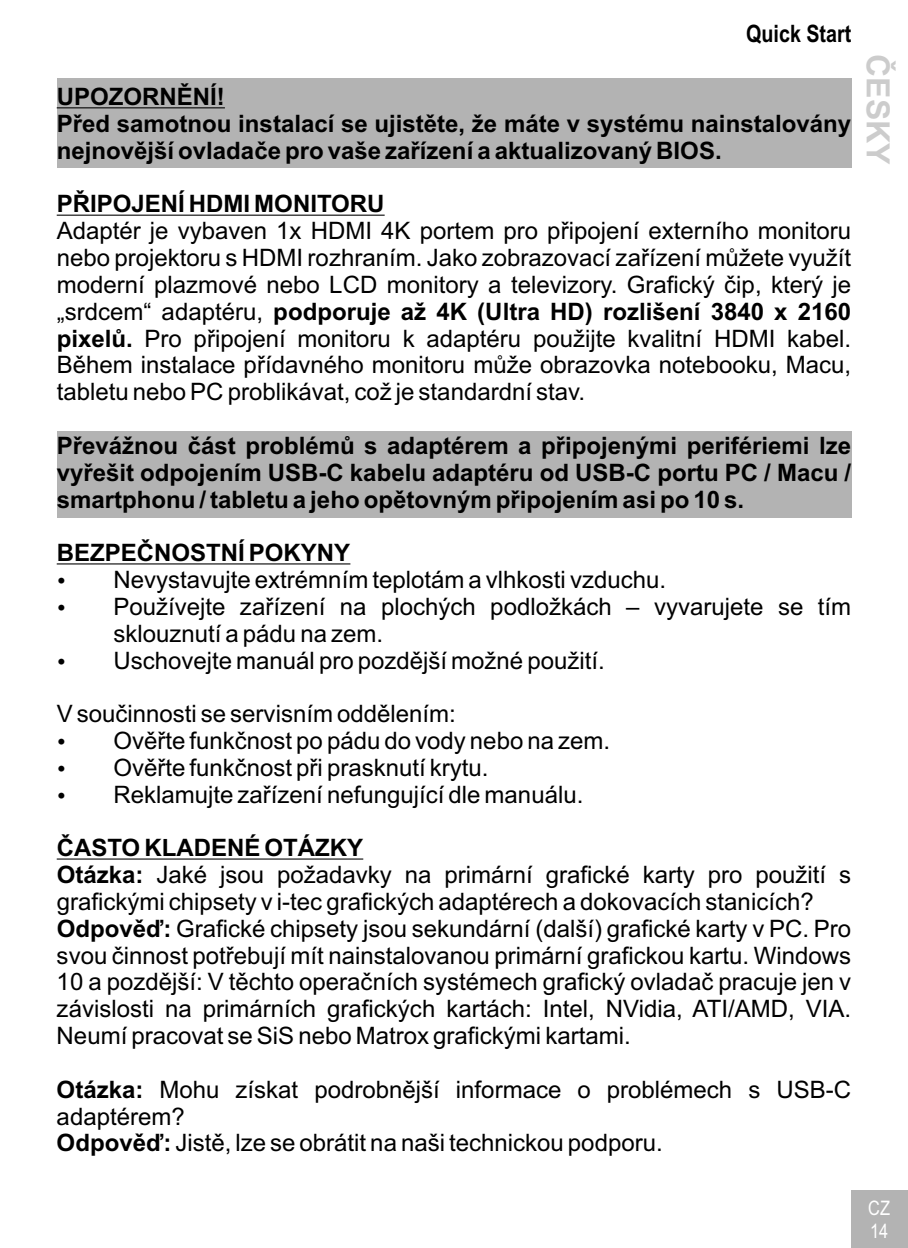
<style>
.page{position:relative;width:908px;height:1248px;background:#fff}
.page>*{position:absolute;margin:0;border:0;box-sizing:border-box;transform-origin:0 0}
.t1{font:700 32px "Arial";color:#ccc}
.t2{font:24px/26.8px "Arial";color:#000}
.t3{font:700 24px/26.8px "Arial";color:#000}
.t4{font:700 24px "Arial Narrow";color:#000}
.t5{font:20.4px "Wingdings";color:#000}
.t6{font:20px/22.8px "Arial Narrow";color:#fff}
.s1{font-weight:700}
</style>
<div class="page">
<div style="left:57px;top:432px;width:794px;height:86px;background:#b3b3b3"></div>
<div style="left:57px;top:78px;width:794px;height:90px;background:#b3b3b3"></div>
<hr style="left:57px;top:107px;width:168px;height:1px;background:#000">
<hr style="left:57px;top:214px;width:327px;height:2px;background:#000">
<hr style="left:57px;top:563px;width:293px;height:1px;background:#000">
<hr style="left:57px;top:858px;width:306px;height:1px;background:#000">
<div style="left:850px;top:1190px;width:57px;height:57px;background:#b3b3b3"></div>
<p class="t4" style="left:745px;top:24px;width:106px">Quick Start</p>
<p class="t3" style="left:57px;top:85px;width:795px">UPOZORNĚNÍ!<br>Před samotnou instalací se ujistěte, že máte v systému nainstalovány nejnovější ovladače pro vaše zařízení a aktualizovaný BIOS.</p>
<p class="t3" style="left:57px;top:193px;width:329px">PŘIPOJENÍ HDMI MONITORU</p>
<p class="t2" style="left:57px;top:220px;width:795px;text-align:justify">Adaptér je vybaven 1x HDMI 4K portem pro připojení externího monitoru nebo projektoru s HDMI rozhraním. Jako zobrazovací zařízení můžete využít moderní plazmové nebo LCD monitory a televizory. Grafický čip, který je „srdcem“ adaptéru, <span class="s1">podporuje až 4K (Ultra HD) rozlišení 3840 x 2160 pixelů.</span> Pro připojení monitoru k adaptéru použijte kvalitní HDMI kabel.<br>Během instalace přídavného monitoru může obrazovka notebooku, Macu, tabletu nebo PC problikávat, což je standardní stav.</p>
<p class="t3" style="left:57px;top:434px;width:795px;text-align:justify">Převážnou část problémů s adaptérem a připojenými perifériemi lze vyřešit odpojením USB-C kabelu adaptéru od USB-C portu PC / Macu / smartphonu / tabletu a jeho opětovným připojením asi po 10 s.</p>
<p class="t3" style="left:57px;top:541px;width:295px">BEZPEČNOSTNÍ POKYNY</p>
<p class="t2" style="left:113px;top:568px;width:739px">Nevystavujte extrémním teplotám a vlhkosti vzduchu.<br>Používejte zařízení na plochých podložkách – vyvarujete se tím</p>
<p class="t5" style="left:57px;top:652px;width:63px">•</p>
<p class="t2" style="left:113px;top:622px;width:492px">sklouznutí a pádu na zem.<br>Uschovejte manuál pro pozdější možné použití.</p>
<p class="t2" style="left:57px;top:702px;width:400px">V součinnosti se servisním oddělením:</p>
<p class="t2" style="left:113px;top:729px;width:498px">Ověřte funkčnost po pádu do vody nebo na zem.</p>
<p class="t5" style="left:57px;top:786px;width:63px">•</p>
<p class="t2" style="left:113px;top:756px;width:471px">Ověřte funkčnost při prasknutí krytu.<br>Reklamujte zařízení nefungující dle manuálu.</p>
<p class="t2" style="left:57px;top:836px;width:795px"><span class="s1">ČASTO KLADENÉ OTÁZKY<br>Otázka:</span> Jaké jsou požadavky na primární grafické karty pro použití s grafickými chipsety v i-tec grafických adaptérech a dokovacích stanicích?<br><span class="s1">Odpověď:</span> Grafické chipsety jsou sekundární (další) grafické karty v PC. Pro svou činnost potřebují mít nainstalovanou primární grafickou kartu. Windows 10 a pozdější: V těchto operačních systémech grafický ovladač pracuje jen v závislosti na primárních grafických kartách: Intel, NVidia, ATI/AMD, VIA.<br>Neumí pracovat se SiS nebo Matrox grafickými kartami.</p>
<p class="t2" style="left:57px;top:1077px;width:795px"><span class="s1">Otázka:</span> Mohu získat podrobnější informace o problémech s USB-C adaptérem?<br><span class="s1">Odpověď:</span> Jistě, lze se obrátit na naši technickou podporu.</p>
<h1 class="t1" style="left:889px;top:54px;width:112px;rotate:90deg">ČESKY</h1>
<p class="t6" style="left:867px;top:1198px;width:23px">CZ<br>14</p>
</div>
